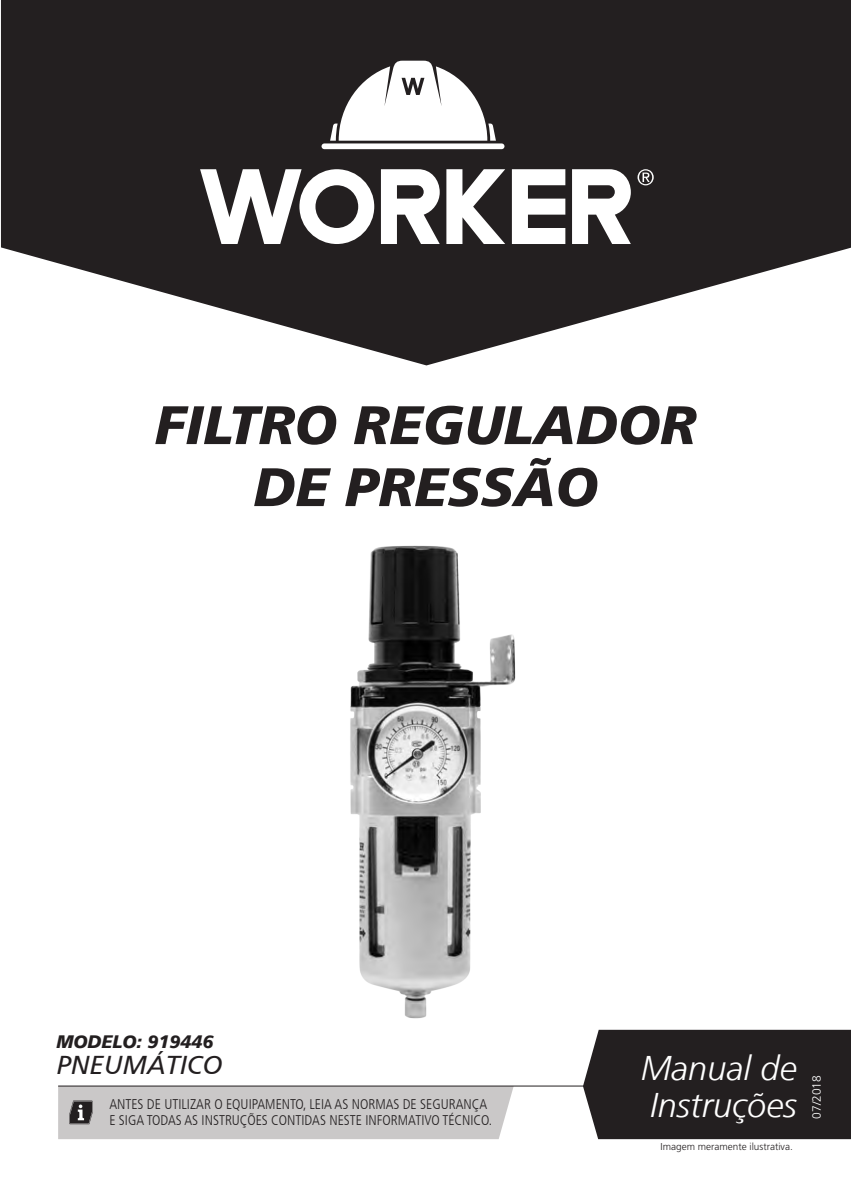
<style>
.page{position:relative;width:851px;height:1191px;background:#fff}
.page>*{position:absolute;margin:0;border:0;box-sizing:border-box;transform-origin:0 0}
.t1{font:italic 900 54px/62px "Frutiger 76";color:#231f20;text-align:center}
.t2{font:italic 300 34.2px/36.6px "Frutiger LT";color:#fff}
.t3{font:italic 25.8px "Frutiger 56";color:#231f20}
.t4{font:italic 900 18px "Frutiger 76";color:#231f20}
.t5{font:300 condensed 14px/16px "Frutiger LT";color:#231f20}
.t6{font:300 12px "Frutiger";color:#fff}
.t7{font:300 10px "Frutiger";color:#231f20}
</style>
<div class="page">
<svg style="left:1px;top:0;width:849px;height:365px;fill:#231f20"></svg>
<svg style="left:330px;top:61px;width:166px;height:80px"></svg>
<div style="left:321px;top:143px;width:183px;height:6px;background:#fff;border-radius:3px"></div>
<svg style="left:512px;top:169px;width:53px;height:75px"></svg>
<svg style="left:446px;top:169px;width:59px;height:75px"></svg>
<svg style="left:572px;top:169px;width:58px;height:75px"></svg>
<svg style="left:381px;top:169px;width:58px;height:75px"></svg>
<svg style="left:200px;top:169px;width:174px;height:75px"></svg>
<svg style="left:637px;top:169px;width:16px;height:16px"></svg>
<div style="left:583px;top:1029px;width:267px;height:110px;background:#231f20"></div>
<hr style="left:58px;top:1085px;width:561px;height:1px;background:#231f20">
<div style="left:58px;top:1086px;width:455px;height:53px;background:#cac8c8"></div>
<img style="left:350px;top:545px;width:166px;height:474px">
<h1 class="t1" style="left:155px;top:394px;width:542px">FILTRO REGULADOR<br>DE PRESSÃO</h1>
<p class="t4" style="left:56px;top:1031px;width:159px">MODELO: 919446</p>
<h3 class="t3" style="left:56px;top:1050px;width:168px">PNEUMÁTICO</h3>
<p class="t5" style="left:109px;top:1096px;width:384px">ANTES DE UTILIZAR O EQUIPAMENTO, LEIA AS NORMAS DE SEGURANÇA<br>E SIGA TODAS AS INSTRUÇÕES CONTIDAS NESTE INFORMATIVO TÉCNICO.</p>
<h2 class="t2" style="left:640px;top:1050px;width:157px">Manual de<br>Instruções</h2>
<p class="t7" style="left:660px;top:1140px;width:134px">Imagem meramente ilustrativa.</p>
<p class="t6" style="left:809px;top:1118px;width:45px;rotate:-90deg">07/2018</p>
</div>
